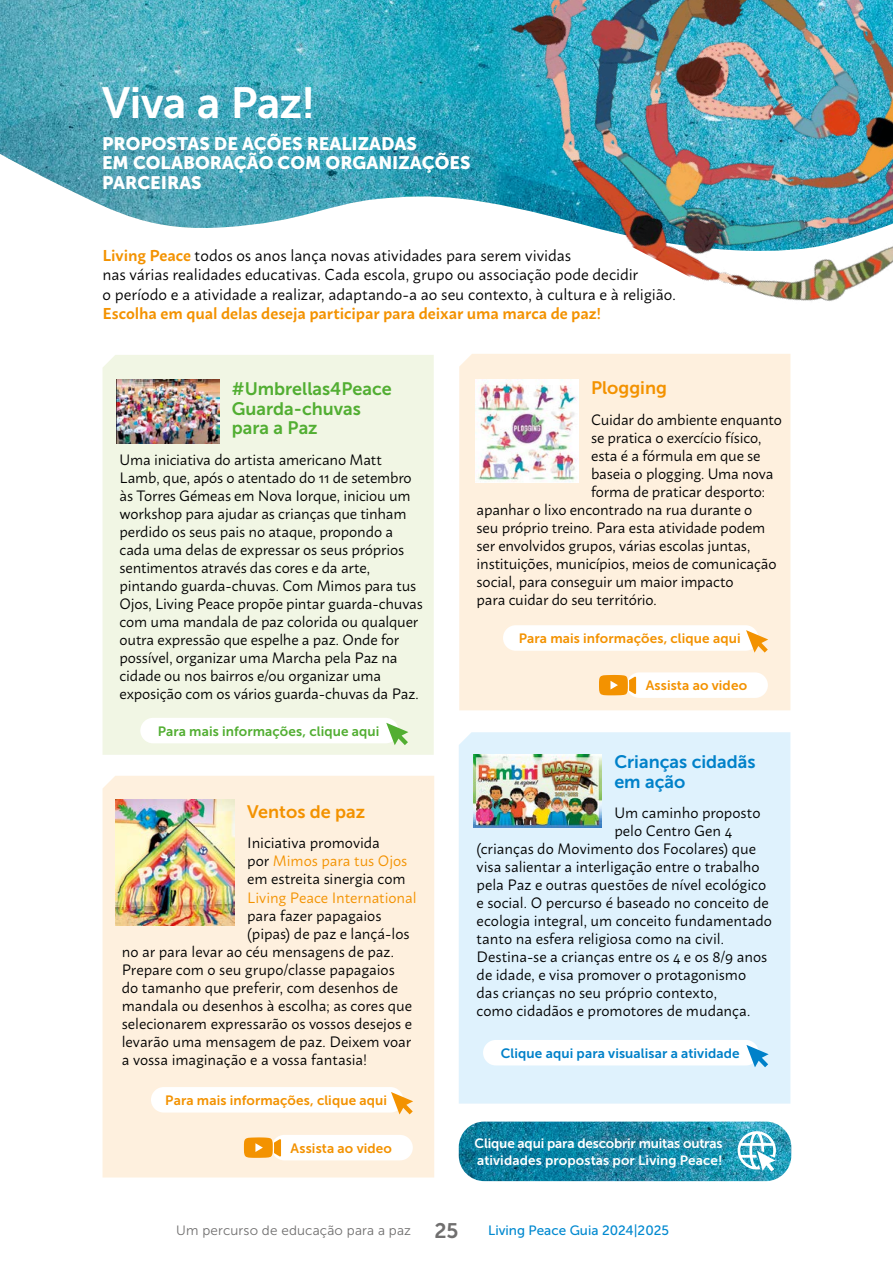
<style>
.page{position:relative;width:893px;height:1263px;background:#fff}
.page>*{position:absolute;margin:0;border:0;box-sizing:border-box;transform-origin:0 0}
.t1{font:43.5px "Museo Sans 700";letter-spacing:-.01em;color:#fff}
.t2{font:18px/19.5px "Museo Sans 900";color:#fff}
.t3{font:18px/19.5px "Museo Sans 700";color:#52ae32}
.t4{font:18px/19.5px "Museo Sans 700";color:#0081c9}
.t5{font:18px "Museo Sans 700";color:#f39200}
.t6{font:15.75px/19.5px "Macho";letter-spacing:-.005em;color:#000}
.t7{font:600 15.75px "Macho";letter-spacing:-.005em;color:#f39200}
.t8{font:15px/18px "Macho";letter-spacing:-.005em;color:#000}
.t9{font:15px "Macho";letter-spacing:-.005em;color:#f39200}
.t10{font:13.5px "Museo Sans 700";letter-spacing:.01em;color:#f39200}
.t11{font:13.5px/16.5px "Museo Sans 700";letter-spacing:-.01em;color:#fff}
.t12{font:13.5px "Museo Sans 700";letter-spacing:.01em;color:#0081c9}
.t13{font:13.5px "Museo Sans 700";letter-spacing:.005em;color:#52ae32}
.t14{font:13.5px "Museo Sans 300";letter-spacing:.01em;color:#706f6f}
.t15{font:13.5px "Museo Sans 500";color:#0089d0}
.s1{font-weight:600;color:#f39200}
.s2{color:#f39200}
.s3{font-family:"Museo Sans 700";font-size:21px}
</style>
<div class="page">
<img style="left:0;top:0;width:507px;height:228px">
<div style="left:103px;top:776px;width:331px;height:401px;background:#fef0de"></div>
<div style="left:459px;top:732px;width:331px;height:371px;background:#dff2fd"></div>
<div style="left:459px;top:354px;width:331px;height:356px;background:#fef0de"></div>
<div style="left:103px;top:355px;width:331px;height:400px;background:#f1f6e4"></div>
<img style="left:507px;top:0;width:386px;height:301px">
<img style="left:476px;top:379px;width:102px;height:103px">
<img style="left:116px;top:379px;width:103px;height:64px">
<img style="left:473px;top:755px;width:129px;height:72px">
<img style="left:116px;top:799px;width:118px;height:126px">
<img style="left:459px;top:1121px;width:332px;height:60px">
<svg style="left:738px;top:1131px;width:38px;height:40px"></svg>
<div style="left:503px;top:625px;width:255px;height:26px;background:#fff;border-radius:13px"></div>
<svg style="left:746px;top:630px;width:22px;height:23px"></svg>
<div style="left:140px;top:718px;width:258px;height:25px;background:#fff;border-radius:13px"></div>
<svg style="left:386px;top:723px;width:22px;height:22px"></svg>
<div style="left:627px;top:672px;width:141px;height:26px;background:#fff;border-radius:13px"></div>
<svg style="left:599px;top:675px;width:37px;height:20px"></svg>
<div style="left:151px;top:1087px;width:252px;height:25px;background:#fff;border-radius:13px"></div>
<svg style="left:391px;top:1092px;width:22px;height:22px"></svg>
<div style="left:272px;top:1135px;width:141px;height:25px;background:#fff;border-radius:13px"></div>
<svg style="left:244px;top:1137px;width:37px;height:21px"></svg>
<div style="left:483px;top:1040px;width:276px;height:25px;background:#fff;border-radius:13px"></div>
<svg style="left:746px;top:1045px;width:23px;height:22px"></svg>
<h1 class="t1" style="left:102px;top:78px;width:215px">Viva a Paz!</h1>
<p class="t2" style="left:102px;top:134px;width:370px">PROPOSTAS DE AÇÕES REALIZADAS<br>EM COLABORAÇÃO COM ORGANIZAÇÕES<br>PARCEIRAS</p>
<p class="t6" style="left:103px;top:244px;width:575px"><span class="s1">Living Peace</span> todos os anos lança novas atividades para serem vividas<br>nas várias realidades educativas. Cada escola, grupo ou associação pode decidir<br>o período e a atividade a realizar, adaptando-a ao seu contexto, à cultura e à religião.</p>
<p class="t7" style="left:103px;top:300px;width:500px">Escolha em qual delas deseja participar para deixar uma marca de paz!</p>
<p class="t3" style="left:232px;top:379px;width:161px">#Umbrellas4Peace<br>Guarda-chuvas para a Paz</p>
<p class="t8" style="left:120px;top:449px;width:305px">Uma iniciativa do artista americano Matt Lamb, que, após o atentado do 11 de setembro às Torres Gémeas em Nova Iorque, iniciou um workshop para ajudar as crianças que tinham perdido os seus pais no ataque, propondo a cada uma delas de expressar os seus próprios sentimentos através das cores e da arte, pintando guarda-chuvas. Com Mimos para tus Ojos, Living Peace propõe pintar guarda-chuvas com uma mandala de paz colorida ou qualquer outra expressão que espelhe a paz. Onde for possível, organizar uma Marcha pela Paz na cidade ou nos bairros e/ou organizar uma exposição com os vários guarda-chuvas da Paz.</p>
<p class="t13" style="left:158px;top:723px;width:223px">Para mais informações, clique aqui</p>
<p class="t5" style="left:247px;top:801px;width:120px">Ventos de paz</p>
<p class="t8" style="left:247px;top:833px;width:161px">Iniciativa promovida<br>por <span class="s2">Mimos para tus Ojos </span>em estreita sinergia com</p>
<p class="t9" style="left:247px;top:884px;width:171px">Living Peace International</p>
<p class="t8" style="left:247px;top:905px;width:136px">para fazer papagaios</p>
<p class="t8" style="left:247px;top:923px;width:164px">(pipas) de paz e lançá-los</p>
<p class="t8" style="left:122px;top:941px;width:274px">no ar para levar ao céu mensagens de paz.</p>
<p class="t8" style="left:122px;top:959px;width:274px">Prepare com o seu grupo/classe papagaios</p>
<p class="t8" style="left:122px;top:977px;width:278px">do tamanho que preferir, com desenhos de</p>
<p class="t8" style="left:122px;top:995px;width:292px">mandala ou desenhos à escolha; as cores que</p>
<p class="t8" style="left:122px;top:1013px;width:292px">selecionarem expressarão os vossos desejos e</p>
<p class="t8" style="left:122px;top:1031px;width:291px">levarão uma mensagem de paz. Deixem voar</p>
<p class="t8" style="left:122px;top:1049px;width:247px">a vossa imaginação e a vossa fantasia!</p>
<p class="t10" style="left:165px;top:1093px;width:223px">Para mais informações, clique aqui</p>
<p class="t10" style="left:291px;top:1140px;width:103px">Assista ao video</p>
<p class="t5" style="left:591px;top:378px;width:77px">Plogging</p>
<p class="t8" style="left:591px;top:409px;width:192px">Cuidar do ambiente enquanto</p>
<p class="t8" style="left:591px;top:427px;width:172px">se pratica o exercício físico,</p>
<p class="t8" style="left:591px;top:445px;width:171px">esta é a fórmula em que se</p>
<p class="t8" style="left:591px;top:463px;width:184px">baseia o plogging. Uma nova</p>
<p class="t8" style="left:591px;top:481px;width:175px">forma de praticar desporto:</p>
<p class="t8" style="left:477px;top:499px;width:277px">apanhar o lixo encontrado na rua durante o</p>
<p class="t8" style="left:477px;top:517px;width:290px">seu próprio treino. Para esta atividade podem</p>
<p class="t8" style="left:477px;top:535px;width:275px">ser envolvidos grupos, várias escolas juntas,</p>
<p class="t8" style="left:477px;top:553px;width:301px">instituições, municípios, meios de comunicação</p>
<p class="t8" style="left:477px;top:571px;width:258px">social, para conseguir um maior impacto</p>
<p class="t8" style="left:477px;top:589px;width:182px">para cuidar do seu território.</p>
<p class="t10" style="left:519px;top:631px;width:223px">Para mais informações, clique aqui</p>
<p class="t10" style="left:646px;top:678px;width:103px">Assista ao video</p>
<p class="t4" style="left:614px;top:752px;width:143px">Crianças cidadãs em ação</p>
<p class="t8" style="left:614px;top:802px;width:148px">Um caminho proposto</p>
<p class="t8" style="left:614px;top:820px;width:119px">pelo Centro Gen 4</p>
<p class="t8" style="left:477px;top:838px;width:281px">(crianças do Movimento dos Focolares) que</p>
<p class="t8" style="left:477px;top:856px;width:285px">visa salientar a interligação entre o trabalho</p>
<p class="t8" style="left:477px;top:874px;width:291px">pela Paz e outras questões de nível ecológico</p>
<p class="t8" style="left:477px;top:892px;width:293px">e social. O percurso é baseado no conceito de</p>
<p class="t8" style="left:477px;top:910px;width:297px">ecologia integral, um conceito fundamentado</p>
<p class="t8" style="left:477px;top:928px;width:249px">tanto na esfera religiosa como na civil.</p>
<p class="t8" style="left:477px;top:946px;width:292px">Destina-se a crianças entre os 4 e os 8/9 anos</p>
<p class="t8" style="left:477px;top:964px;width:271px">de idade, e visa promover o protagonismo</p>
<p class="t8" style="left:477px;top:982px;width:242px">das crianças no seu próprio contexto,</p>
<p class="t8" style="left:477px;top:1000px;width:275px">como cidadãos e promotores de mudança.</p>
<p class="t12" style="left:501px;top:1045px;width:240px">Clique aqui para visualisar a atividade</p>
<p class="t11" style="left:475px;top:1135px;width:249px">Clique aqui para descobrir muitas outras atividades propostas por Living Peace!</p>
<p class="t14" style="left:176px;top:1223px;width:284px">Um percurso de educação para a paz <span class="s3">25</span></p>
<p class="t15" style="left:488px;top:1223px;width:182px">Living Peace Guia 2024|2025</p>
</div>
